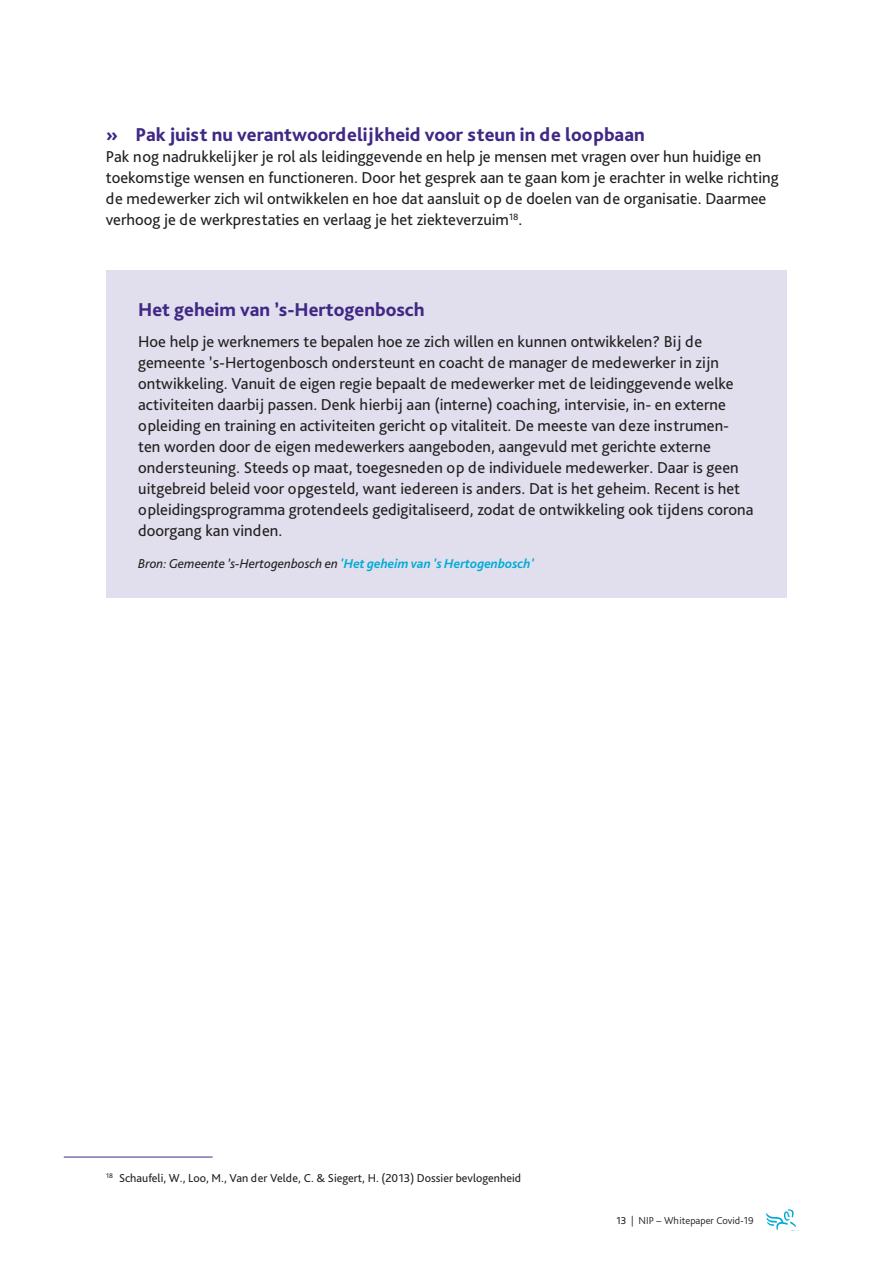
<style>
.page{position:relative;width:893px;height:1263px;background:#fff}
.page>*{position:absolute;margin:0;border:0;box-sizing:border-box;transform-origin:0 0}
.KOPJE_KLEIN{font:800 19.5px "Bliss Pro";color:#402886}
.broodtekst{font:16.5px/21px "Bliss Pro";color:#231f20}
.broodtekst-2{font:italic 13.5px "Bliss Pro";color:#231f20}
.broodtekst-3{font:12px "Bliss Pro";color:#231f20}
.t1{font:300 10.5px "Bliss Pro";color:#231f20}
.s1{font-weight:700;color:#00acd5}
.s2{font-weight:400}
</style>
<div class="page">
<svg style="left:766px;top:1209px;width:30px;height:21px"></svg>
<hr style="left:64px;top:1157px;width:149px;height:1px;background:#402886">
<div style="left:106px;top:270px;width:681px;height:327px;background:#e1deed"></div>
<p class="KOPJE_KLEIN" style="left:106px;top:123px;width:541px">» Pak juist nu verantwoordelijkheid voor steun in de loopbaan</p>
<p class="broodtekst" style="left:106px;top:146px;width:674px">Pak nog nadrukkelijker je rol als leidinggevende en help je mensen met vragen over hun huidige en toekomstige wensen en functioneren. Door het gesprek aan te gaan kom je erachter in welke richting de medewerker zich wil ontwikkelen en hoe dat aansluit op de doelen van de organisatie. Daarmee verhoog je de werkprestaties en verlaag je het ziekteverzuim<sup>18</sup>.</p>
<p class="KOPJE_KLEIN" style="left:138px;top:297px;width:288px">Het geheim van ’s-Hertogenbosch</p>
<p class="broodtekst" style="left:138px;top:331px;width:617px">Hoe help je werknemers te bepalen hoe ze zich willen en kunnen ontwikkelen? Bij de gemeente ’s-Hertogenbosch ondersteunt en coacht de manager de medewerker in zijn ontwikkeling. Vanuit de eigen regie bepaalt de medewerker met de leidinggevende welke activiteiten daarbij passen. Denk hierbij aan (interne) coaching, intervisie, in- en externe opleiding en training en activiteiten gericht op vitaliteit. De meeste van deze instrumen&shy;ten worden door de eigen medewerkers aangeboden, aangevuld met gerichte externe ondersteuning. Steeds op maat, toegesneden op de individuele medewerker. Daar is geen uitgebreid beleid voor opgesteld, want iedereen is anders. Dat is het geheim. Recent is het opleidingsprogramma grotendeels gedigitaliseerd, zodat de ontwikkeling ook tijdens corona doorgang kan vinden.</p>
<p class="broodtekst-2" style="left:138px;top:555px;width:398px">Bron: Gemeente ’s-Hertogenbosch en <span class="s1">'Het geheim van 's Hertogenbosch'</span></p>
<p class="broodtekst-3" style="left:106px;top:1171px;width:416px"><sup>18</sup> Schaufeli, W., Loo, M., Van der Velde, C. &amp; Siegert, H. (2013) Dossier bevlogenheid</p>
<p class="t1" style="left:616px;top:1213px;width:139px"><span class="s2">13</span> | NIP − Whitepaper Covid-19</p>
</div>
